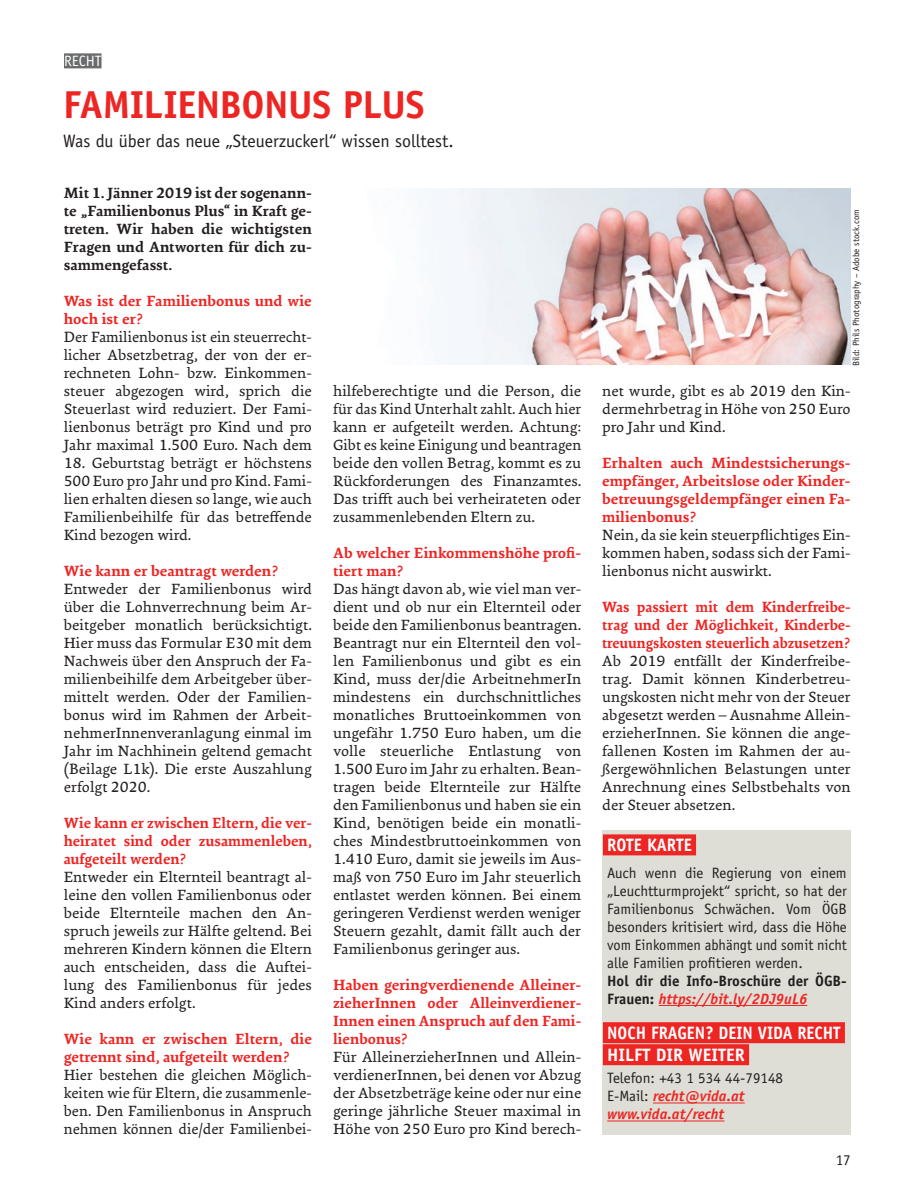
<style>
.page{position:relative;width:906px;height:1191px;background:#fff}
.page>*{position:absolute;margin:0;border:0;box-sizing:border-box;transform-origin:0 0}
.t1{font:700 39px "Officina Sans Std";letter-spacing:-.01em;color:#ed2624}
.t2{font:18px "Officina Sans Std";color:#231f20}
.t3{font:700 18px/22px "Officina Sans Std";color:#fff;scale:.92 1}
.t4{font:700 18px "Officina Sans Std";color:#fff;scale:.94 1}
.t5{font:15px/18px "Ginkgo LT Pro";color:#231f20;text-align:justify}
.t6{font:700 15px/18px "Ginkgo LT Pro";color:#ed2624;text-align:justify}
.t7{font:15px/18px "Officina Sans Std";color:#231f20}
.t8{font:700 15px/18px "Ginkgo LT Pro";color:#231f20;text-align:justify}
.t9{font:700 15px/18px "Ginkgo LT Pro";color:#ed2624;text-align:justify;scale:.96 1}
.t10{font:700 15px/18px "Officina Sans Std";color:#231f20}
.t11{font:15px "Officina Sans Std";color:#fff}
.t12{font:9px "Officina Sans Std";color:#231f20}
.s1{font-style:italic;color:#ed2624}
.s2{font-weight:700;font-style:italic;color:#ed2624}
</style>
<div class="page">
<img style="left:429px;top:188px;width:422px;height:177px">
<div style="left:64px;top:53px;width:37px;height:15px;background:#6a6b6d"></div>
<div style="left:603px;top:1017px;width:248px;height:118px;background:#deded6"></div>
<div style="left:603px;top:1022px;width:242px;height:21px;background:#ed2624"></div>
<div style="left:603px;top:1044px;width:146px;height:21px;background:#ed2624"></div>
<hr style="left:653px;top:1102px;width:92px;height:1px;background:#ed2624">
<hr style="left:607px;top:1120px;width:117px;height:1px;background:#ed2624">
<div style="left:603px;top:830px;width:248px;height:188px;background:#deded6"></div>
<div style="left:603px;top:834px;width:93px;height:21px;background:#ed2624"></div>
<hr style="left:658px;top:1005px;width:149px;height:1px;background:#ed2624">
<p class="t11" style="left:64px;top:52px;width:39px">RECHT</p>
<h1 class="t1" style="left:63px;top:80px;width:363px">FAMILIENBONUS PLUS</h1>
<p class="t2" style="left:63px;top:130px;width:389px">Was du über das neue „Steuerzuckerl“ wissen solltest.</p>
<p class="t8" style="left:64px;top:184px;width:250px">Mit 1. Jänner 2019 ist der sogenann&shy;te „Familienbonus Plus“ in Kraft ge&shy;treten. Wir haben die wichtigsten Fragen und Antworten für dich zu&shy;sammengefasst.</p>
<p class="t6" style="left:64px;top:292px;width:250px">Was ist der Familienbonus und wie hoch ist er?</p>
<p class="t5" style="left:64px;top:328px;width:250px">Der Familienbonus ist ein steuerrecht&shy;licher Absetzbetrag, der von der er&shy;rechneten Lohn- bzw. Einkommen&shy;steuer abgezogen wird, sprich die Steuerlast wird reduziert. Der Fami&shy;lienbonus beträgt pro Kind und pro Jahr maximal 1.500 Euro. Nach dem</p>
<p class="t5" style="left:64px;top:454px;width:250px">18. Geburtstag beträgt er höchstens 500 Euro pro Jahr und pro Kind. Fami&shy;lien erhalten diesen so lange, wie auch Familienbeihilfe für das betreffende Kind bezogen wird.</p>
<p class="t6" style="left:64px;top:562px;width:216px">Wie kann er beantragt werden?</p>
<p class="t5" style="left:64px;top:580px;width:250px">Entweder der Familienbonus wird über die Lohnverrechnung beim Ar&shy;beitgeber monatlich berücksichtigt.<br>Hier muss das Formular E30 mit dem Nachweis über den Anspruch der Fa&shy;milienbeihilfe dem Arbeitgeber über&shy;mittelt werden. Oder der Familien&shy;bonus wird im Rahmen der Arbeit&shy;nehmerInnenveranlagung einmal im Jahr im Nachhinein geltend gemacht (Beilage L1k). Die erste Auszahlung erfolgt 2020.</p>
<p class="t6" style="left:64px;top:814px;width:250px">Wie kann er zwischen Eltern, die ver&shy;heiratet sind oder zusammenleben, aufgeteilt werden?</p>
<p class="t5" style="left:64px;top:868px;width:250px">Entweder ein Elternteil beantragt al&shy;leine den vollen Familienbonus oder beide Elternteile machen den An&shy;spruch jeweils zur Hälfte geltend. Bei mehreren Kindern können die Eltern auch entscheiden, dass die Auftei&shy;lung des Familienbonus für jedes Kind anders erfolgt.</p>
<p class="t6" style="left:64px;top:1030px;width:250px">Wie kann er zwischen Eltern, die getrennt sind, aufgeteilt werden?</p>
<p class="t5" style="left:64px;top:1066px;width:250px">Hier bestehen die gleichen Möglich&shy;keiten wie für Eltern, die zusammenle&shy;ben. Den Familienbonus in Anspruch nehmen können die/der Familienbei-</p>
<p class="t5" style="left:333px;top:382px;width:250px">hilfeberechtigte und die Person, die für das Kind Unterhalt zahlt. Auch hier kann er aufgeteilt werden. Achtung:<br>Gibt es keine Einigung und beantragen beide den vollen Betrag, kommt es zu Rückforderungen des Finanzamtes.<br>Das trifft auch bei verheirateten oder zusammenlebenden Eltern zu.</p>
<p class="t6" style="left:333px;top:544px;width:250px">Ab welcher Einkommenshöhe profi&shy;tiert man?</p>
<p class="t5" style="left:333px;top:580px;width:250px">Das hängt davon ab, wie viel man ver&shy;dient und ob nur ein Elternteil oder beide den Familienbonus beantragen.<br>Beantragt nur ein Elternteil den vol&shy;len Familienbonus und gibt es ein Kind, muss der/die ArbeitnehmerIn mindestens ein durchschnittliches monatliches Bruttoeinkommen von ungefähr 1.750 Euro haben, um die volle steuerliche Entlastung von 1.500 Euro im Jahr zu erhalten. Bean&shy;tragen beide Elternteile zur Hälfte den Familienbonus und haben sie ein Kind, benötigen beide ein monatli&shy;ches Mindestbruttoeinkommen von 1.410 Euro, damit sie jeweils im Aus&shy;maß von 750 Euro im Jahr steuerlich entlastet werden können. Bei einem geringeren Verdienst werden weniger Steuern gezahlt, damit fällt auch der Familienbonus geringer aus.</p>
<p class="t6" style="left:333px;top:976px;width:250px">Haben geringverdienende Alleiner&shy;zieherInnen oder Alleinverdiener-Innen einen Anspruch auf den Fami&shy;lienbonus?</p>
<p class="t5" style="left:333px;top:1048px;width:250px">Für AlleinerzieherInnen und Allein&shy;verdienerInnen, bei denen vor Abzug der Absetzbeträge keine oder nur eine geringe jährliche Steuer maximal in Höhe von 250 Euro pro Kind berech-</p>
<p class="t12" style="left:850px;top:366px;width:158px;rotate:-90deg">Bild: Phils Photography – Adobe stock. com</p>
<p class="t5" style="left:602px;top:382px;width:250px">net wurde, gibt es ab 2019 den Kin&shy;dermehrbetrag in Höhe von 250 Euro pro Jahr und Kind.</p>
<p class="t6" style="left:602px;top:454px;width:250px">Erhalten auch Mindestsicherungs&shy;empfänger, Arbeitslose oder Kinder&shy;betreuungsgeldempfänger einen Fa&shy;milienbonus?</p>
<p class="t5" style="left:602px;top:526px;width:250px">Nein, da sie kein steuerpflichtiges Ein&shy;kommen haben, sodass sich der Fami&shy;lienbonus nicht auswirkt.</p>
<p class="t9" style="left:602px;top:598px;width:260px">Was passiert mit dem Kinderfreibe&shy;trag und der Möglichkeit, Kinderbe&shy;treuungskosten steuerlich abzusetzen?</p>
<p class="t5" style="left:602px;top:652px;width:250px">Ab 2019 entfällt der Kinderfreibe&shy;trag. Damit können Kinderbetreu&shy;ungskosten nicht mehr von der Steuer abgesetzt werden – Ausnahme Allein&shy;erzieherInnen. Sie können die ange&shy;fallenen Kosten im Rahmen der au&shy;ßergewöhnlichen Belastungen unter Anrechnung eines Selbstbehalts von der Steuer absetzen.</p>
<p class="t4" style="left:607px;top:834px;width:91px">ROTE KARTE</p>
<p class="t7" style="left:607px;top:864px;width:241px;text-align:justify">Auch wenn die Regierung von einem „Leuchtturmprojekt“ spricht, so hat der Familienbonus Schwächen. Vom ÖGB besonders kritisiert wird, dass die Höhe vom Einkommen abhängt und somit nicht alle Familien profitieren werden.</p>
<p class="t10" style="left:607px;top:971px;width:241px">Hol dir die Info-Broschüre der ÖGB-<br>Frauen: <span class="s1">https://bit.ly/2DJ9uL6</span></p>
<p class="t3" style="left:607px;top:1021px;width:255px">NOCH FRAGEN? DEIN VIDA RECHT<br>HILFT DIR WEITER</p>
<p class="t7" style="left:607px;top:1069px;width:177px">Telefon: +43 1 534 44-79148<br>E-Mail: <span class="s2">recht@vida.at www.vida.at/recht</span></p>
<p class="t7" style="left:835px;top:1150px;width:16px">17</p>
</div>
